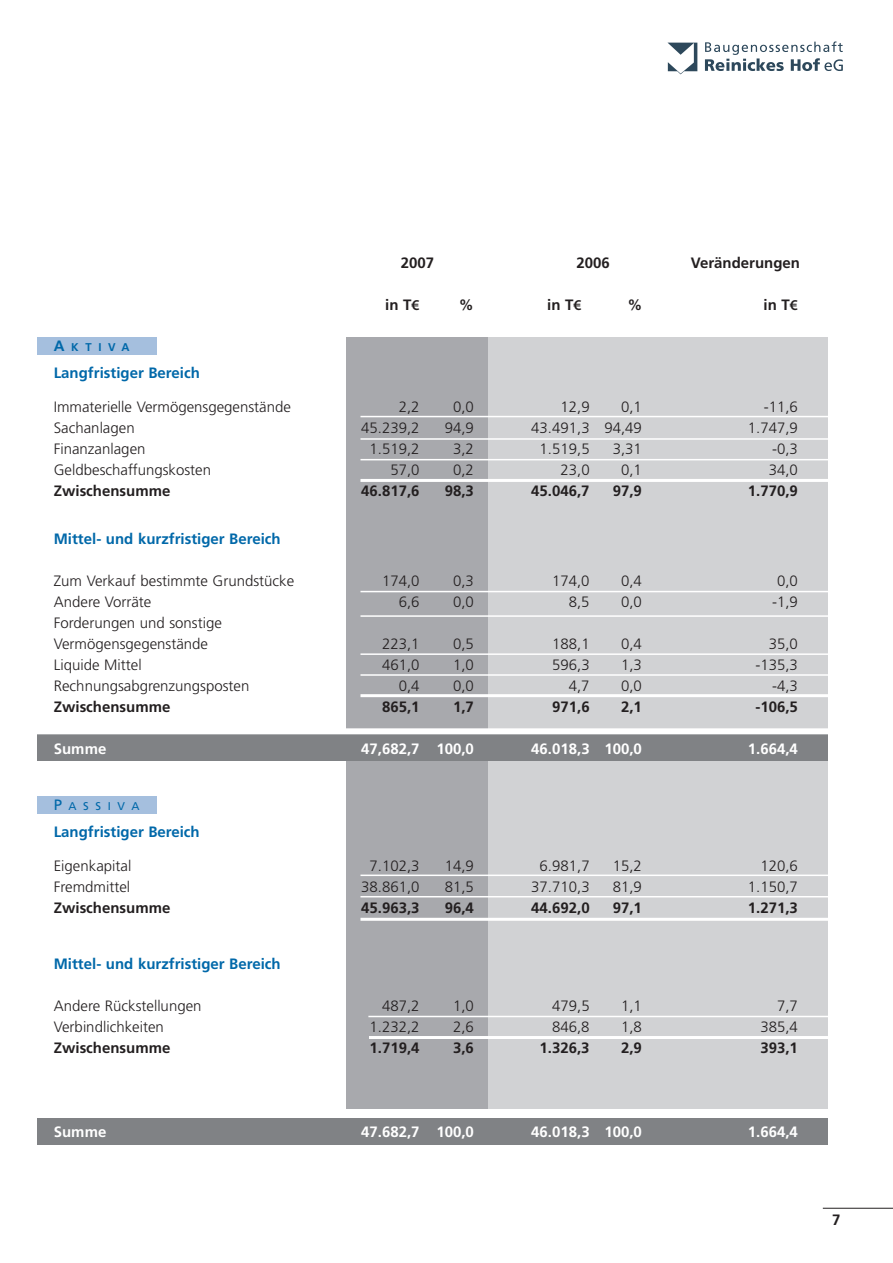
<style>
.page{position:relative;width:893px;height:1263px;background:#fff}
.page>*{position:absolute;margin:0;border:0;box-sizing:border-box;transform-origin:0 0}
.t1{font:300 15px/21px "Frutiger";color:#231f20}
.t2{font:700 15px "Frutiger";color:#231f20}
.t3{font:700 15px "Frutiger";color:#0068a9}
.t4{font:700 15px "Frutiger";color:#fff}
.t5{font:11.25px "Frutiger";letter-spacing:.595em;color:#0068a9}
.t6{font:700 11.25px "Frutiger";letter-spacing:.595em;color:#0068a9}
.s1{font-family:"Myriad Pro";font-weight:600}
.s2{font-size:15px}
</style>
<div class="page">
<hr style="left:823px;top:1208px;width:70px;height:1px;background:#231f20">
<svg style="left:705px;top:41px;width:138px;height:30px"></svg>
<svg style="left:667px;top:43px;width:30px;height:31px"></svg>
<div style="left:465px;top:338px;width:363px;height:771px;background:#d1d2d4"></div>
<div style="left:346px;top:338px;width:142px;height:771px;background:#a8a9ad"></div>
<div style="left:37px;top:338px;width:119px;height:17px;background:#a5bfde"></div>
<div style="left:37px;top:797px;width:119px;height:17px;background:#a5bfde"></div>
<div style="left:37px;top:734px;width:791px;height:27px;background:#808285"></div>
<div style="left:37px;top:1118px;width:791px;height:27px;background:#808285"></div>
<hr style="left:360px;top:416px;width:468px;height:1px;background:#fff">
<hr style="left:360px;top:438px;width:468px;height:2px;background:#fff">
<hr style="left:360px;top:459px;width:468px;height:1px;background:#fff">
<hr style="left:360px;top:479px;width:468px;height:3px;background:#fff">
<hr style="left:360px;top:615px;width:474px;height:2px;background:#fff">
<hr style="left:360px;top:591px;width:474px;height:1px;background:#fff">
<hr style="left:360px;top:653px;width:474px;height:2px;background:#fff">
<hr style="left:360px;top:674px;width:474px;height:2px;background:#fff">
<hr style="left:360px;top:874px;width:468px;height:2px;background:#fff">
<hr style="left:360px;top:896px;width:468px;height:1px;background:#fff">
<hr style="left:368px;top:1016px;width:466px;height:1px;background:#fff">
<hr style="left:369px;top:1036px;width:465px;height:3px;background:#fff">
<div style="left:34px;top:728px;width:794px;height:6px;background:#fff"></div>
<hr style="left:360px;top:918px;width:468px;height:3px;background:#fff">
<hr style="left:360px;top:694px;width:474px;height:3px;background:#fff">
<p class="t2" style="left:401px;top:257px;width:35px">2007</p>
<p class="t2" style="left:576px;top:257px;width:35px">2006</p>
<p class="t2" style="left:691px;top:257px;width:111px">Veränderungen</p>
<p class="t2" style="left:385px;top:299px;width:36px">in T<span class="s1">€</span></p>
<p class="t2" style="left:459px;top:299px;width:16px">%</p>
<p class="t2" style="left:547px;top:299px;width:36px">in T<span class="s1">€</span></p>
<p class="t2" style="left:627px;top:299px;width:16px">%</p>
<p class="t2" style="left:764px;top:299px;width:36px">in T<span class="s1">€</span></p>
<p class="t6" style="left:54px;top:342px;width:77px"><span class="s2">A</span>KTIVA</p>
<p class="t3" style="left:54px;top:366px;width:148px">Langfristiger Bereich</p>
<p class="t1" style="left:54px;top:397px;width:239px">Immaterielle Vermögensgegenstände</p>
<p class="t1" style="left:399px;top:397px;width:22px">2,2</p>
<p class="t1" style="left:453px;top:397px;width:22px">0,0</p>
<p class="t1" style="left:560px;top:397px;width:31px">12,9</p>
<p class="t1" style="left:621px;top:397px;width:22px">0,1</p>
<p class="t1" style="left:764px;top:397px;width:36px">-11,6</p>
<p class="t1" style="left:54px;top:418px;width:82px">Sachanlagen</p>
<p class="t1" style="left:361px;top:418px;width:60px">45.239,2</p>
<p class="t1" style="left:445px;top:418px;width:31px">94,9</p>
<p class="t1" style="left:531px;top:418px;width:112px">43.491,3 94,49</p>
<p class="t1" style="left:748px;top:418px;width:52px">1.747,9</p>
<p class="t1" style="left:54px;top:439px;width:93px">Finanzanlagen</p>
<p class="t1" style="left:369px;top:439px;width:52px">1.519,2</p>
<p class="t1" style="left:453px;top:439px;width:22px">3,2</p>
<p class="t1" style="left:540px;top:439px;width:52px">1.519,5</p>
<p class="t1" style="left:613px;top:439px;width:31px">3,31</p>
<p class="t1" style="left:772px;top:439px;width:27px">-0,3</p>
<p class="t1" style="left:54px;top:460px;width:159px">Geldbeschaffungskosten</p>
<p class="t1" style="left:390px;top:460px;width:31px">57,0</p>
<p class="t1" style="left:453px;top:460px;width:22px">0,2</p>
<p class="t1" style="left:560px;top:460px;width:31px">23,0</p>
<p class="t1" style="left:621px;top:460px;width:22px">0,1</p>
<p class="t1" style="left:769px;top:460px;width:31px">34,0</p>
<p class="t2" style="left:54px;top:485px;width:118px">Zwischensumme</p>
<p class="t2" style="left:361px;top:485px;width:60px">46.817,6</p>
<p class="t2" style="left:445px;top:485px;width:31px">98,3</p>
<p class="t2" style="left:531px;top:485px;width:60px">45.046,7</p>
<p class="t2" style="left:613px;top:485px;width:31px">97,9</p>
<p class="t2" style="left:748px;top:485px;width:52px">1.770,9</p>
<p class="t3" style="left:54px;top:533px;width:228px">Mittel- und kurzfristiger Bereich</p>
<p class="t1" style="left:54px;top:571px;width:242px">Zum Verkauf bestimmte Grundstücke</p>
<p class="t1" style="left:382px;top:571px;width:39px">174,0</p>
<p class="t1" style="left:453px;top:571px;width:22px">0,3</p>
<p class="t1" style="left:552px;top:571px;width:39px">174,0</p>
<p class="t1" style="left:621px;top:571px;width:22px">0,4</p>
<p class="t1" style="left:777px;top:571px;width:22px">0,0</p>
<p class="t1" style="left:54px;top:592px;width:99px">Andere Vorräte</p>
<p class="t1" style="left:399px;top:592px;width:22px">6,6</p>
<p class="t1" style="left:453px;top:592px;width:22px">0,0</p>
<p class="t1" style="left:569px;top:592px;width:22px">8,5</p>
<p class="t1" style="left:621px;top:592px;width:22px">0,0</p>
<p class="t1" style="left:772px;top:592px;width:27px">-1,9</p>
<p class="t1" style="left:54px;top:613px;width:170px">Forderungen und sonstige<br>Vermögensgegenstände</p>
<p class="t1" style="left:382px;top:634px;width:39px">223,1</p>
<p class="t1" style="left:453px;top:634px;width:22px">0,5</p>
<p class="t1" style="left:552px;top:634px;width:39px">188,1</p>
<p class="t1" style="left:621px;top:634px;width:22px">0,4</p>
<p class="t1" style="left:769px;top:634px;width:31px">35,0</p>
<p class="t1" style="left:54px;top:655px;width:89px">Liquide Mittel</p>
<p class="t1" style="left:382px;top:655px;width:39px">461,0</p>
<p class="t1" style="left:453px;top:655px;width:22px">1,0</p>
<p class="t1" style="left:552px;top:655px;width:39px">596,3</p>
<p class="t1" style="left:621px;top:655px;width:22px">1,3</p>
<p class="t1" style="left:755px;top:655px;width:44px">-135,3</p>
<p class="t1" style="left:54px;top:676px;width:197px">Rechnungsabgrenzungsposten</p>
<p class="t1" style="left:399px;top:676px;width:22px">0,4</p>
<p class="t1" style="left:453px;top:676px;width:22px">0,0</p>
<p class="t1" style="left:569px;top:676px;width:22px">4,7</p>
<p class="t1" style="left:621px;top:676px;width:22px">0,0</p>
<p class="t1" style="left:772px;top:676px;width:27px">-4,3</p>
<p class="t2" style="left:54px;top:701px;width:118px">Zwischensumme</p>
<p class="t2" style="left:382px;top:701px;width:39px">865,1</p>
<p class="t2" style="left:453px;top:701px;width:22px">1,7</p>
<p class="t2" style="left:552px;top:701px;width:39px">971,6</p>
<p class="t2" style="left:621px;top:701px;width:22px">2,1</p>
<p class="t2" style="left:755px;top:701px;width:44px">-106,5</p>
<p class="t4" style="left:54px;top:743px;width:54px">Summe</p>
<p class="t4" style="left:361px;top:743px;width:114px">47,682,7 100,0</p>
<p class="t4" style="left:531px;top:743px;width:112px">46.018,3 100,0</p>
<p class="t4" style="left:748px;top:743px;width:52px">1.664,4</p>
<p class="t5" style="left:54px;top:801px;width:87px"><span class="s2">P</span>ASSIVA</p>
<p class="t3" style="left:54px;top:825px;width:147px">Langfristiger Bereich</p>
<p class="t1" style="left:54px;top:856px;width:79px">Eigenkapital</p>
<p class="t1" style="left:369px;top:856px;width:52px">7.102,3</p>
<p class="t1" style="left:445px;top:856px;width:31px">14,9</p>
<p class="t1" style="left:540px;top:856px;width:52px">6.981,7</p>
<p class="t1" style="left:613px;top:856px;width:31px">15,2</p>
<p class="t1" style="left:760px;top:856px;width:39px">120,6</p>
<p class="t1" style="left:54px;top:877px;width:78px">Fremdmittel</p>
<p class="t1" style="left:361px;top:877px;width:60px">38.861,0</p>
<p class="t1" style="left:445px;top:877px;width:31px">81,5</p>
<p class="t1" style="left:531px;top:877px;width:60px">37.710,3</p>
<p class="t1" style="left:613px;top:877px;width:31px">81,9</p>
<p class="t1" style="left:748px;top:877px;width:52px">1.150,7</p>
<p class="t2" style="left:54px;top:902px;width:118px">Zwischensumme</p>
<p class="t2" style="left:361px;top:902px;width:60px">45.963,3</p>
<p class="t2" style="left:445px;top:902px;width:31px">96,4</p>
<p class="t2" style="left:531px;top:902px;width:60px">44.692,0</p>
<p class="t2" style="left:613px;top:902px;width:31px">97,1</p>
<p class="t2" style="left:748px;top:902px;width:52px">1.271,3</p>
<p class="t3" style="left:54px;top:957px;width:228px">Mittel- und kurzfristiger Bereich</p>
<p class="t1" style="left:54px;top:996px;width:149px">Andere Rückstellungen</p>
<p class="t1" style="left:382px;top:996px;width:39px">487,2</p>
<p class="t1" style="left:453px;top:996px;width:22px">1,0</p>
<p class="t1" style="left:552px;top:996px;width:39px">479,5</p>
<p class="t1" style="left:621px;top:996px;width:22px">1,1</p>
<p class="t1" style="left:777px;top:996px;width:22px">7,7</p>
<p class="t1" style="left:54px;top:1017px;width:112px">Verbindlichkeiten</p>
<p class="t1" style="left:369px;top:1017px;width:52px">1.232,2</p>
<p class="t1" style="left:453px;top:1017px;width:22px">2,6</p>
<p class="t1" style="left:552px;top:1017px;width:39px">846,8</p>
<p class="t1" style="left:621px;top:1017px;width:22px">1,8</p>
<p class="t1" style="left:760px;top:1017px;width:39px">385,4</p>
<p class="t2" style="left:54px;top:1041px;width:118px">Zwischensumme</p>
<p class="t2" style="left:369px;top:1041px;width:52px">1.719,4</p>
<p class="t2" style="left:453px;top:1041px;width:22px">3,6</p>
<p class="t2" style="left:540px;top:1041px;width:52px">1.326,3</p>
<p class="t2" style="left:621px;top:1041px;width:22px">2,9</p>
<p class="t2" style="left:760px;top:1041px;width:39px">393,1</p>
<p class="t4" style="left:54px;top:1125px;width:54px">Summe</p>
<p class="t4" style="left:361px;top:1125px;width:114px">47.682,7 100,0</p>
<p class="t4" style="left:531px;top:1125px;width:112px">46.018,3 100,0</p>
<p class="t4" style="left:748px;top:1125px;width:52px">1.664,4</p>
<p class="t2" style="left:832px;top:1214px;width:10px">7</p>
</div>
